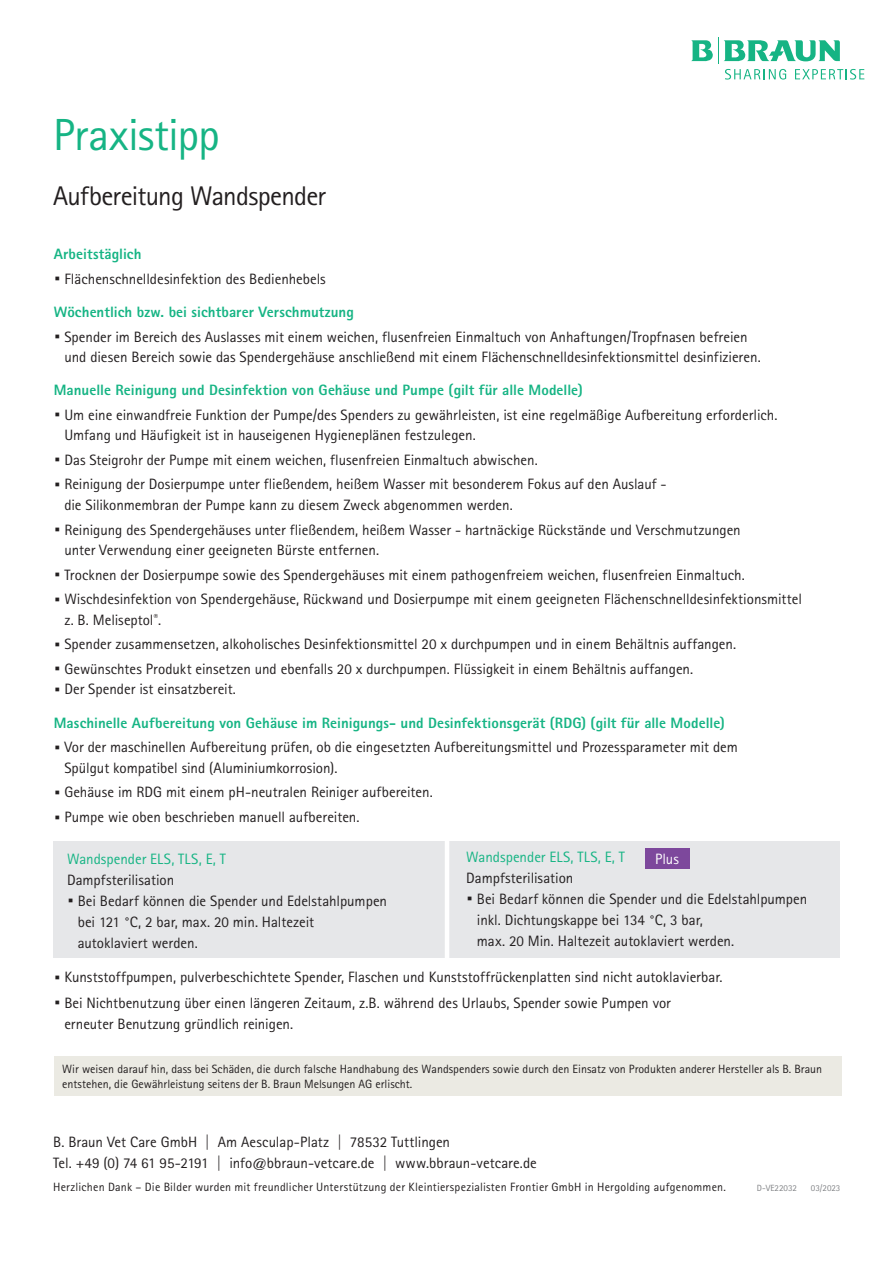
<style>
.page{position:relative;width:893px;height:1263px;background:#fff}
.page>*{position:absolute;margin:0;border:0;box-sizing:border-box;transform-origin:0 0}
.t1{font:45px "Rotis Sans Serif Pro";letter-spacing:-.01em;color:#16b484}
.t2{font:27px "Rotis Sans Serif Pro";letter-spacing:-.025em;color:#231f20}
.t3{font:15px/24.6px "Rotis Sans Serif Pro";color:#231f20}
.t4{font:15px "Rotis Sans Serif Pro";color:#16b484}
.t5{font:15px "Rotis Sans Serif Pro";color:#fff}
.t6{font:12px/14.4px "Rotis Sans Serif Pro";color:#231f20}
.t7{font:9px "Rotis Sans Serif Pro";color:#808285}
.s1{font-weight:800;color:#16b484}
.s2{font-weight:800;font-size:30px}
</style>
<div class="page">
<div style="left:53px;top:841px;width:787px;height:117px;background:#e6e7e9"></div>
<div style="left:54px;top:1057px;width:787px;height:39px;background:#ebeae3"></div>
<hr style="left:445px;top:826px;width:4px;height:155px;background:#fff">
<div style="left:645px;top:849px;width:44px;height:20px;background:#7d489c"></div>
<svg style="left:691px;top:37px;width:173px;height:43px"></svg>
<h1 class="t1" style="left:53px;top:108px;width:168px">Praxistipp</h1>
<h2 class="t2" style="left:53px;top:180px;width:274px">Aufbereitung Wandspender</h2>
<p class="t3" style="left:54px;top:242px;width:274px"><span class="s1">Arbeitstäglich<br></span><span class="s2">·</span> Flächenschnelldesinfektion des Bedienhebels</p>
<p class="t3" style="left:54px;top:300px;width:695px"><span class="s1">Wöchentlich bzw. bei sichtbarer Verschmutzung<br></span><span class="s2">·</span> Spender im Bereich des Auslasses mit einem weichen, flusenfreien Einmaltuch von Anhaftungen/Tropfnasen befreien</p>
<p class="t3" style="left:64px;top:345px;width:698px">und diesen Bereich sowie das Spendergehäuse anschließend mit einem Flächenschnelldesinfektionsmittel desinfizieren.</p>
<p class="t3" style="left:54px;top:378px;width:725px"><span class="s1">Manuelle Reinigung und Desinfektion von Gehäuse und Pumpe (gilt für alle Modelle)<br></span><span class="s2">·</span> Um eine einwandfreie Funktion der Pumpe/des Spenders zu gewährleisten, ist eine regelmäßige Aufbereitung erforderlich.</p>
<p class="t3" style="left:54px;top:423px;width:614px;text-indent:11px">Umfang und Häufigkeit ist in hauseigenen Hygieneplänen festzulegen.<br><span class="s2">·</span> Das Steigrohr der Pumpe mit einem weichen, flusenfreien Einmaltuch abwischen.<br><span class="s2">·</span> Reinigung der Dosierpumpe unter fließendem, heißem Wasser mit besonderem Fokus auf den Auslauf -</p>
<p class="t3" style="left:54px;top:493px;width:688px;text-indent:11px">die Silikonmembran der Pumpe kann zu diesem Zweck abgenommen werden.<br><span class="s2">·</span> Reinigung des Spendergehäuses unter fließendem, heißem Wasser - hartnäckige Rückstände und Verschmutzungen</p>
<p class="t3" style="left:54px;top:538px;width:750px;text-indent:11px">unter Verwendung einer geeigneten Bürste entfernen.<br><span class="s2">·</span> Trocknen der Dosierpumpe sowie des Spendergehäuses mit einem pathogenfreiem weichen, flusenfreien Einmaltuch.<br><span class="s2">·</span> Wischdesinfektion von Spendergehäuse, Rückwand und Dosierpumpe mit einem geeigneten Flächenschnelldesinfektionsmittel</p>
<p class="t3" style="left:54px;top:607px;width:684px;text-indent:11px">z. B. Meliseptol<sup>®</sup>.<br><span class="s2">·</span> Spender zusammensetzen, alkoholisches Desinfektionsmittel 20 x durchpumpen und in einem Behältnis auffangen. <span class="s2">·</span> Gewünschtes Produkt einsetzen und ebenfalls 20 x durchpumpen. Flüssigkeit in einem Behältnis auffangen.</p>
<p class="t3" style="left:54px;top:677px;width:184px"><span class="s2">·</span> Der Spender ist einsatzbereit.</p>
<p class="t3" style="left:54px;top:710px;width:686px"><span class="s1">Maschinelle Aufbereitung von Gehäuse im Reinigungs- und Desinfektionsgerät (RDG) (gilt für alle Modelle)<br></span><span class="s2">·</span> Vor der maschinellen Aufbereitung prüfen, ob die eingesetzten Aufbereitungsmittel und Prozessparameter mit dem</p>
<p class="t3" style="left:54px;top:755px;width:381px;text-indent:11px">Spülgut kompatibel sind (Aluminiumkorrosion).<br><span class="s2">·</span> Gehäuse im RDG mit einem pH-neutralen Reiniger aufbereiten. <span class="s2">·</span> Pumpe wie oben beschrieben manuell aufbereiten.</p>
<p class="t4" style="left:67px;top:850px;width:160px">Wandspender ELS, TLS, E, T</p>
<p class="t3" style="left:67px;top:868px;width:109px">Dampfsterilisation</p>
<p class="t3" style="left:67px;top:889px;width:321px"><span class="s2">·</span> Bei Bedarf können die Spender und Edelstahlpumpen</p>
<p class="t3" style="left:78px;top:910px;width:238px">bei 121 °C, 2 bar, max. 20 min. Haltezeit</p>
<p class="t3" style="left:78px;top:931px;width:122px">autoklaviert werden.</p>
<p class="t4" style="left:466px;top:848px;width:160px">Wandspender ELS, TLS, E, T</p>
<p class="t3" style="left:466px;top:865px;width:109px">Dampfsterilisation</p>
<p class="t3" style="left:466px;top:886px;width:343px"><span class="s2">·</span> Bei Bedarf können die Spender und die Edelstahlpumpen</p>
<p class="t3" style="left:477px;top:907px;width:228px">inkl. Dichtungskappe bei 134 °C, 3 bar,</p>
<p class="t3" style="left:477px;top:928px;width:259px">max. 20 Min. Haltezeit autoklaviert werden.</p>
<p class="t5" style="left:655px;top:850px;width:25px">Plus</p>
<p class="t3" style="left:54px;top:965px;width:670px;line-height:25.2px"><span class="s2">·</span> Kunststoffpumpen, pulverbeschichtete Spender, Flaschen und Kunststoffrückenplatten sind nicht autoklavierbar. <span class="s2">·</span> Bei Nichtbenutzung über einen längeren Zeitaum, z.B. während des Urlaubs, Spender sowie Pumpen vor</p>
<p class="t3" style="left:64px;top:1011px;width:230px">erneuter Benutzung gründlich reinigen.</p>
<p class="t6" style="left:62px;top:1062px;width:761px">Wir weisen darauf hin, dass bei Schäden, die durch falsche Handhabung des Wandspenders sowie durch den Einsatz von Produkten anderer Hersteller als B. Braun entstehen, die Gewährleistung seitens der B. Braun Melsungen AG erlischt.</p>
<p class="t3" style="left:53px;top:1131px;width:485px;line-height:21px">B. Braun Vet Care GmbH | Am Aesculap-Platz | 78532 Tuttlingen<br>Tel. +49 (0) 74 61 95-2191 | info@bbraun-vetcare.de | www.bbraun-vetcare.de</p>
<p class="t6" style="left:53px;top:1180px;width:674px">Herzlichen Dank – Die Bilder wurden mit freundlicher Unterstützung der Kleintierspezialisten Frontier GmbH in Hergolding aufgenommen.</p>
<p class="t7" style="left:757px;top:1183px;width:42px">D-VE22032</p>
<p class="t7" style="left:811px;top:1183px;width:31px">03/2023</p>
</div>
